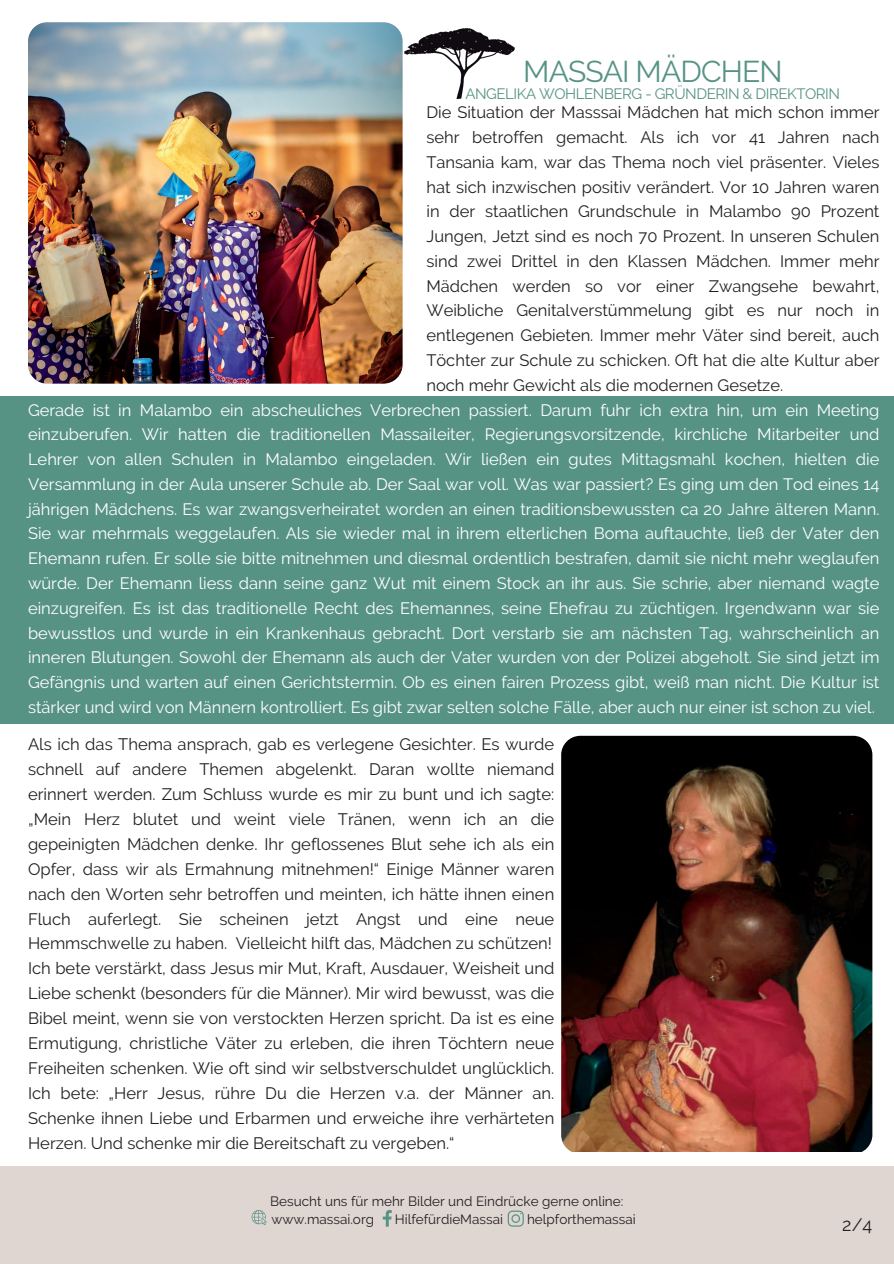
<style>
.page{position:relative;width:894px;height:1264px;background:#fff}
.page>*{position:absolute;margin:0;border:0;box-sizing:border-box;transform-origin:0 0}
.t1{font:30px "Raleway";letter-spacing:-.03em;color:#579385}
.t2{font:18px "Raleway";color:#231f20}
.t3{font:16.5px/24.9px "Raleway";color:#231f20}
.t4{font:16.5px/24.8px "Raleway";color:#fff;text-align:justify}
.t5{font:15px "Raleway";letter-spacing:-.03em;color:#579385}
.t6{font:13.5px "Raleway";color:#231f20}
</style>
<div class="page">
<div style="left:0;top:1166px;width:893px;height:97px;background:#dfd6d2"></div>
<img style="left:28px;top:22px;width:374px;height:361px;border-radius:19px">
<img style="left:561px;top:735px;width:311px;height:416px">
<div style="left:0;top:396px;width:893px;height:327px;background:#579385"></div>
<img style="left:404px;top:28px;width:110px;height:70px">
<svg style="left:507px;top:1210px;width:16px;height:16px"></svg>
<svg style="left:382px;top:1210px;width:9px;height:16px"></svg>
<svg style="left:251px;top:1210px;width:16px;height:15px"></svg>
<p class="t1" style="left:523px;top:54px;width:261px">MASSAI MÄDCHEN</p>
<p class="t5" style="left:465px;top:85px;width:376px">ANGELIKA WOHLENBERG - GRÜNDERIN &amp; DIREKTORIN</p>
<h1 class="t3" style="left:426px;top:100px;width:454px;text-align:justify">Die Situation der Masssai Mädchen hat mich schon immer sehr betroffen gemacht. Als ich vor 41 Jahren nach Tansania kam, war das Thema noch viel präsenter. Vieles hat sich inzwischen positiv verändert. Vor 10 Jahren waren in der staatlichen Grundschule in Malambo 90 Prozent Jungen, Jetzt sind es noch 70 Prozent. In unseren Schulen sind zwei Drittel in den Klassen Mädchen. Immer mehr Mädchen werden so vor einer Zwangsehe bewahrt, Weibliche Genitalverstümmelung gibt es nur noch in entlegenen Gebieten. Immer mehr Väter sind bereit, auch Töchter zur Schule zu schicken. Oft hat die alte Kultur aber noch mehr Gewicht als die modernen Gesetze.</h1>
<h2 class="t4" style="left:28px;top:397px;width:852px">Gerade ist in Malambo ein abscheuliches Verbrechen passiert. Darum fuhr ich extra hin, um ein Meeting einzuberufen. Wir hatten die traditionellen Massaileiter, Regierungsvorsitzende, kirchliche Mitarbeiter und Lehrer von allen Schulen in Malambo eingeladen. Wir ließen ein gutes Mittagsmahl kochen, hielten die Versammlung in der Aula unserer Schule ab. Der Saal war voll. Was war passiert? Es ging um den Tod eines 14 jährigen Mädchens. Es war zwangsverheiratet worden an einen traditionsbewussten ca 20 Jahre älteren Mann.<br>Sie war mehrmals weggelaufen. Als sie wieder mal in ihrem elterlichen Boma auftauchte, ließ der Vater den Ehemann rufen. Er solle sie bitte mitnehmen und diesmal ordentlich bestrafen, damit sie nicht mehr weglaufen würde. Der Ehemann liess dann seine ganz Wut mit einem Stock an ihr aus. Sie schrie, aber niemand wagte einzugreifen. Es ist das traditionelle Recht des Ehemannes, seine Ehefrau zu züchtigen. Irgendwann war sie bewusstlos und wurde in ein Krankenhaus gebracht. Dort verstarb sie am nächsten Tag, wahrscheinlich an inneren Blutungen. Sowohl der Ehemann als auch der Vater wurden von der Polizei abgeholt. Sie sind jetzt im Gefängnis und warten auf einen Gerichtstermin. Ob es einen fairen Prozess gibt, weiß man nicht. Die Kultur ist stärker und wird von Männern kontrolliert. Es gibt zwar selten solche Fälle, aber auch nur einer ist schon zu viel.</h2>
<h1 class="t3" style="left:28px;top:732px;width:527px">Als ich das Thema ansprach, gab es verlegene Gesichter. Es wurde schnell auf andere Themen abgelenkt. Daran wollte niemand erinnert werden. Zum Schluss wurde es mir zu bunt und ich sagte: „Mein Herz blutet und weint viele Tränen, wenn ich an die gepeinigten Mädchen denke. Ihr geflossenes Blut sehe ich als ein Opfer, dass wir als Ermahnung mitnehmen!“ Einige Männer waren nach den Worten sehr betroffen und meinten, ich hätte ihnen einen Fluch auferlegt. Sie scheinen jetzt Angst und eine neue Hemmschwelle zu haben. Vielleicht hilft das, Mädchen zu schützen!<br>Ich bete verstärkt, dass Jesus mir Mut, Kraft, Ausdauer, Weisheit und Liebe schenkt (besonders für die Männer). Mir wird bewusst, was die Bibel meint, wenn sie von verstockten Herzen spricht. Da ist es eine Ermutigung, christliche Väter zu erleben, die ihren Töchtern neue Freiheiten schenken. Wie oft sind wir selbstverschuldet unglücklich.<br>Ich bete: „Herr Jesus, rühre Du die Herzen v.a. der Männer an.<br>Schenke ihnen Liebe und Erbarmen und erweiche ihre verhärteten Herzen. Und schenke mir die Bereitschaft zu vergeben.“</h1>
<p class="t6" style="left:270px;top:1192px;width:354px">Besucht uns für mehr Bilder und Eindrücke gerne online:</p>
<p class="t6" style="left:271px;top:1210px;width:104px">www.massai.org</p>
<p class="t6" style="left:394px;top:1210px;width:110px">HilfefürdieMassai</p>
<p class="t6" style="left:527px;top:1210px;width:110px">helpforthemassai</p>
<p class="t2" style="left:842px;top:1213px;width:32px">2/4</p>
</div>
